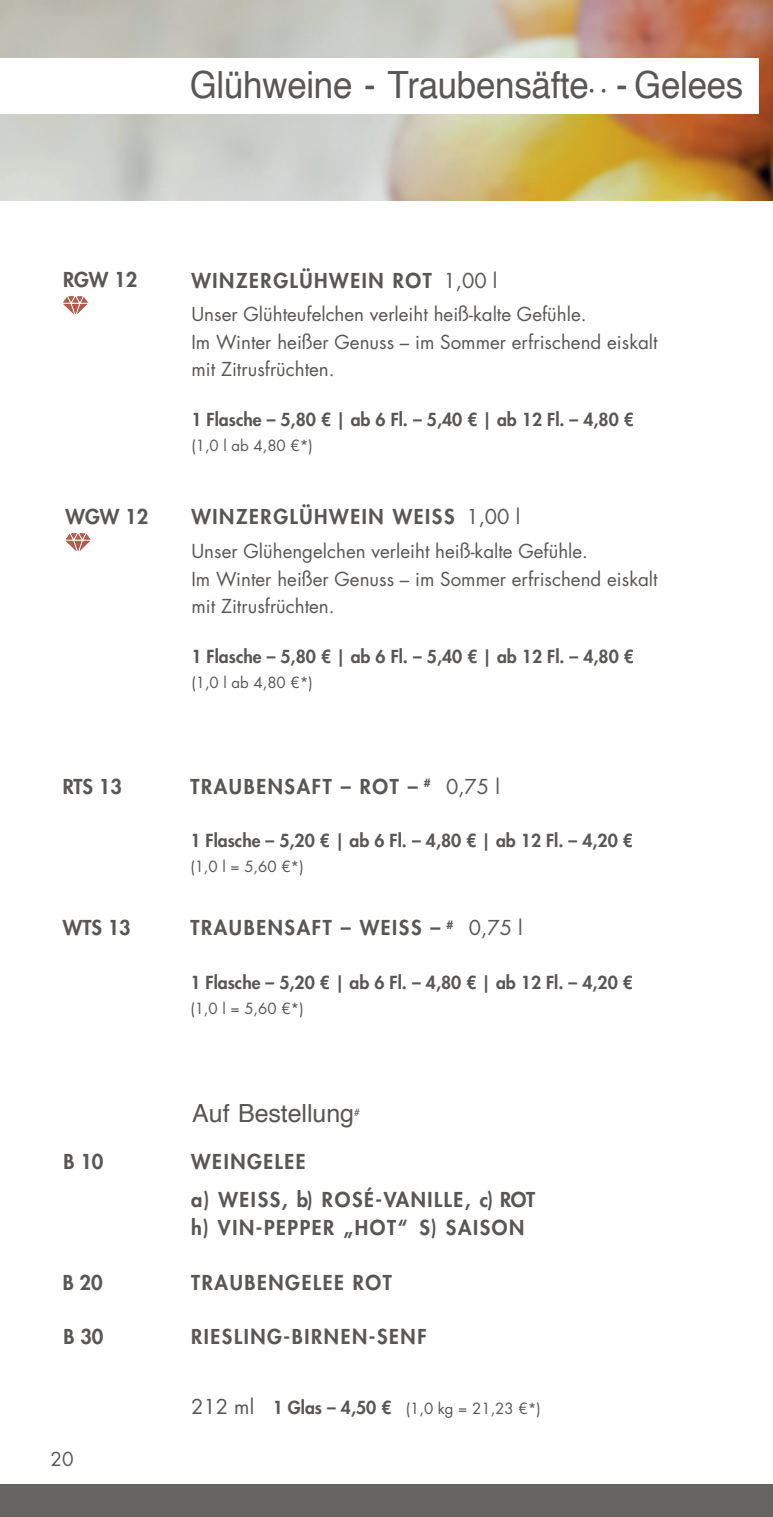
<style>
.page{position:relative;width:773px;height:1517px;background:#fff}
.page>*{position:absolute;margin:0;border:0;box-sizing:border-box;transform-origin:0 0}
.t1{font:37.5px "Helvetica";letter-spacing:-.01em;color:#595755;scale:.93 1}
.t2{font:25px "Helvetica";letter-spacing:-.005em;color:#595755}
.t3{font:800 20px/38.2px "Futura Std";letter-spacing:.08em;color:#595755}
.t4{font:18.75px/27.5px "Futura Std";color:#595755}
.t5{font:800 17.5px "Futura Std";color:#595755}
.t6{font:15px "Futura Std";color:#595755}
.t7{font:10.25px "Helvetica";color:#595755}
.s1{font-size:17.5px}
.s2{font-weight:400}
.s3{font-size:20px}
.s4{font-weight:800;font-size:17.5px}
</style>
<div class="page">
<img style="left:0;top:0;width:772px;height:201px">
<svg style="left:63px;top:296px;width:25px;height:18px"></svg>
<svg style="left:66px;top:533px;width:24px;height:18px"></svg>
<div style="left:0;top:1484px;width:772px;height:33px;background:#656462"></div>
<div style="left:1px;top:58px;width:757px;height:55px;background:#fff"></div>
<h1 class="t1" style="left:190px;top:70px;width:596px">Glühweine - Traubensäfte<span class="s1">• •</span> - Gelees</h1>
<p class="t3" style="left:63px;top:262px;width:76px">RGW 12</p>
<p class="t3" style="left:66px;top:499px;width:84px">WGW 12</p>
<p class="t3" style="left:191px;top:262px;width:307px">WINZERGLÜHWEIN ROT <span class="s2">1,00 l</span></p>
<p class="t4" style="left:191px;top:301px;width:467px">Unser Glühteufelchen verleiht heiß-kalte Gefühle.<br>Im Winter heißer Genuss – im Sommer erfrischend eiskalt mit Zitrusfrüchten.</p>
<p class="t5" style="left:191px;top:412px;width:444px">1 Flasche – 5,80 € | ab 6 Fl. – 5,40 € | ab 12 Fl. – 4,80 €</p>
<p class="t6" style="left:191px;top:439px;width:123px">(1,0 l ab 4,80 €*)</p>
<p class="t3" style="left:191px;top:499px;width:330px">WINZERGLÜHWEIN WEISS <span class="s2">1,00 l</span></p>
<p class="t4" style="left:191px;top:538px;width:467px">Unser Glühengelchen verleiht heiß-kalte Gefühle.<br>Im Winter heißer Genuss – im Sommer erfrischend eiskalt mit Zitrusfrüchten.</p>
<p class="t5" style="left:191px;top:649px;width:444px">1 Flasche – 5,80 € | ab 6 Fl. – 5,40 € | ab 12 Fl. – 4,80 €</p>
<p class="t6" style="left:191px;top:676px;width:123px">(1,0 l ab 4,80 €*)</p>
<p class="t3" style="left:63px;top:768px;width:61px">RTS 13</p>
<p class="t3" style="left:190px;top:768px;width:311px">TRAUBENSAFT – ROT – <sup>#</sup> <span class="s2">0,75 l</span></p>
<p class="t5" style="left:190px;top:833px;width:444px">1 Flasche – 5,20 € | ab 6 Fl. – 4,80 € | ab 12 Fl. – 4,20 €</p>
<p class="t6" style="left:190px;top:860px;width:115px">(1,0 l = 5,60 €*)</p>
<p class="t3" style="left:63px;top:909px;width:69px">WTS 13</p>
<p class="t3" style="left:190px;top:909px;width:334px">TRAUBENSAFT – WEISS – <sup>#</sup> <span class="s2">0,75 l</span></p>
<p class="t5" style="left:190px;top:974px;width:444px">1 Flasche – 5,20 € | ab 6 Fl. – 4,80 € | ab 12 Fl. – 4,20 €</p>
<p class="t6" style="left:190px;top:1001px;width:115px">(1,0 l = 5,60 €*)</p>
<h2 class="t2" style="left:192px;top:1102px;width:163px">Auf Bestellung</h2>
<p class="t7" style="left:354px;top:1108px;width:7px">#</p>
<p class="t3" style="left:63px;top:1143px;width:41px">B 10</p>
<p class="t3" style="left:191px;top:1143px;width:345px">WEINGELEE<br>a) WEISS, b) ROSÉ-VANILLE, c) ROT</p>
<p class="t3" style="left:191px;top:1209px;width:335px">h) VIN-PEPPER „HOT“ S) SAISON</p>
<p class="t3" style="left:63px;top:1264px;width:41px">B 20</p>
<p class="t3" style="left:191px;top:1264px;width:202px">TRAUBENGELEE ROT</p>
<p class="t3" style="left:63px;top:1318px;width:41px">B 30</p>
<p class="t3" style="left:191px;top:1318px;width:237px">RIESLING-BIRNEN-SENF</p>
<p class="t4" style="left:51px;top:1446px;width:25px">20</p>
<p class="t6" style="left:191px;top:1401px;width:351px"><span class="s3">212 ml</span> <span class="s4">1 Glas – 4,50 €</span> (1,0 kg = 21,23 €*)</p>
</div>
